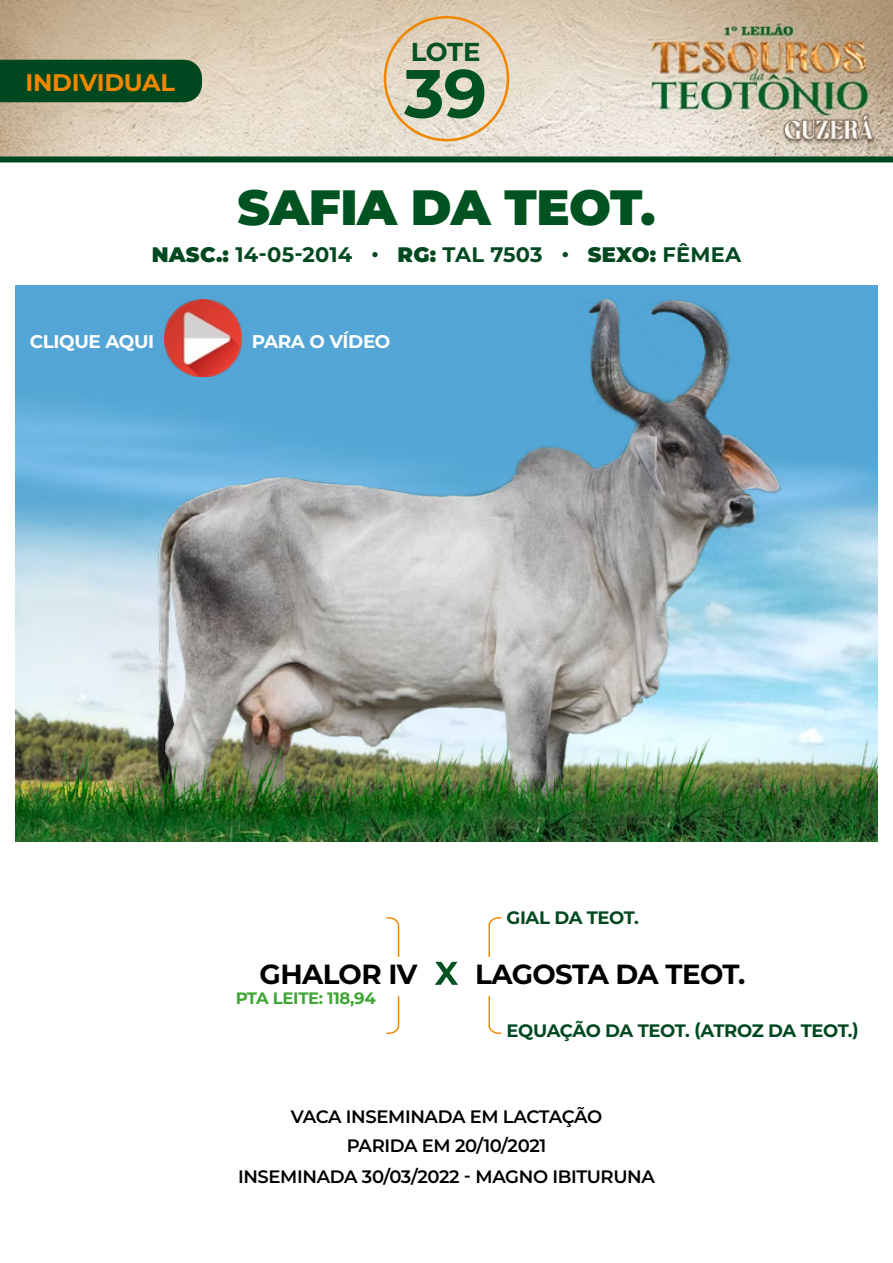
<style>
.page{position:relative;width:893px;height:1263px;background:#fff}
.page>*{position:absolute;margin:0;border:0;box-sizing:border-box;transform-origin:0 0}
.t1{font:700 68.1px "Montserrat";color:#005221}
.t2{font:900 49.5px "Montserrat";letter-spacing:-.01em;color:#005221}
.t3{font:700 27.6px "Montserrat";letter-spacing:-.02em;color:#000}
.t4{font:700 25.95px "Montserrat";color:#005221}
.t5{font:700 24px "Montserrat";letter-spacing:-.01em;color:#f18700}
.t6{font:700 21px "Montserrat";letter-spacing:.01em;color:#004920}
.t7{font:700 18.45px "Montserrat";letter-spacing:-.02em;color:#fff}
.t8{font:600 18px "Montserrat";letter-spacing:-.02em;color:#000}
.t9{font:700 18px "Montserrat";letter-spacing:-.02em;color:#004920}
.t10{font:700 16.5px "Montserrat";letter-spacing:-.02em;color:#3fa535}
.s1{font-weight:900}
</style>
<div class="page">
<img style="left:16px;top:285px;width:861px;height:437px">
<img style="left:0;top:0;width:893px;height:156px">
<img style="left:139px;top:290px;width:651px;height:432px">
<img style="left:16px;top:722px;width:861px;height:120px">
<div style="left:0;top:60px;width:202px;height:42px;background:#004920"></div>
<svg style="left:435px;top:962px;width:23px;height:23px"></svg>
<svg style="left:386px;top:917px;width:14px;height:40px"></svg>
<svg style="left:386px;top:996px;width:14px;height:38px"></svg>
<svg style="left:488px;top:917px;width:14px;height:40px"></svg>
<svg style="left:488px;top:996px;width:14px;height:38px"></svg>
<div style="left:384px;top:16px;width:125px;height:125px;border:3px solid #f18700;border-radius:50%"></div>
<div style="left:0;top:156px;width:893px;height:6px;background:#004920"></div>
<img style="left:165px;top:300px;width:77px;height:77px">
<h3 class="t4" style="left:411px;top:33px;width:71px">LOTE</h3>
<h3 class="t5" style="left:26px;top:65px;width:151px">INDIVIDUAL</h3>
<h1 class="t1" style="left:404px;top:44px;width:84px">39</h1>
<h2 class="t2" style="left:237px;top:171px;width:419px">SAFIA DA TEOT.</h2>
<p class="t6" style="left:152px;top:239px;width:591px"><span class="s1">NASC.:</span> 14-05-2014 • <span class="s1">RG:</span> TAL 7503 • <span class="s1">SEXO:</span> FÊMEA</p>
<p class="t7" style="left:30px;top:328px;width:126px">CLIQUE AQUI</p>
<p class="t7" style="left:252px;top:328px;width:140px">PARA O VÍDEO</p>
<h3 class="t3" style="left:260px;top:954px;width:159px">GHALOR IV</h3>
<p class="t10" style="left:236px;top:986px;width:142px">PTA LEITE: 118,94</p>
<p class="t9" style="left:507px;top:904px;width:134px">GIAL DA TEOT.</p>
<h3 class="t3" style="left:475px;top:954px;width:272px">LAGOSTA DA TEOT.</h3>
<p class="t9" style="left:507px;top:1017px;width:354px">EQUAÇÃO DA TEOT. (ATROZ DA TEOT.)</p>
<p class="t8" style="left:291px;top:1104px;width:313px">VACA INSEMINADA EM LACTAÇÃO</p>
<p class="t8" style="left:347px;top:1132px;width:201px">PARIDA EM 20/10/2021</p>
<p class="t8" style="left:238px;top:1164px;width:418px">INSEMINADA 30/03/2022 - MAGNO IBITURUNA</p>
</div>
